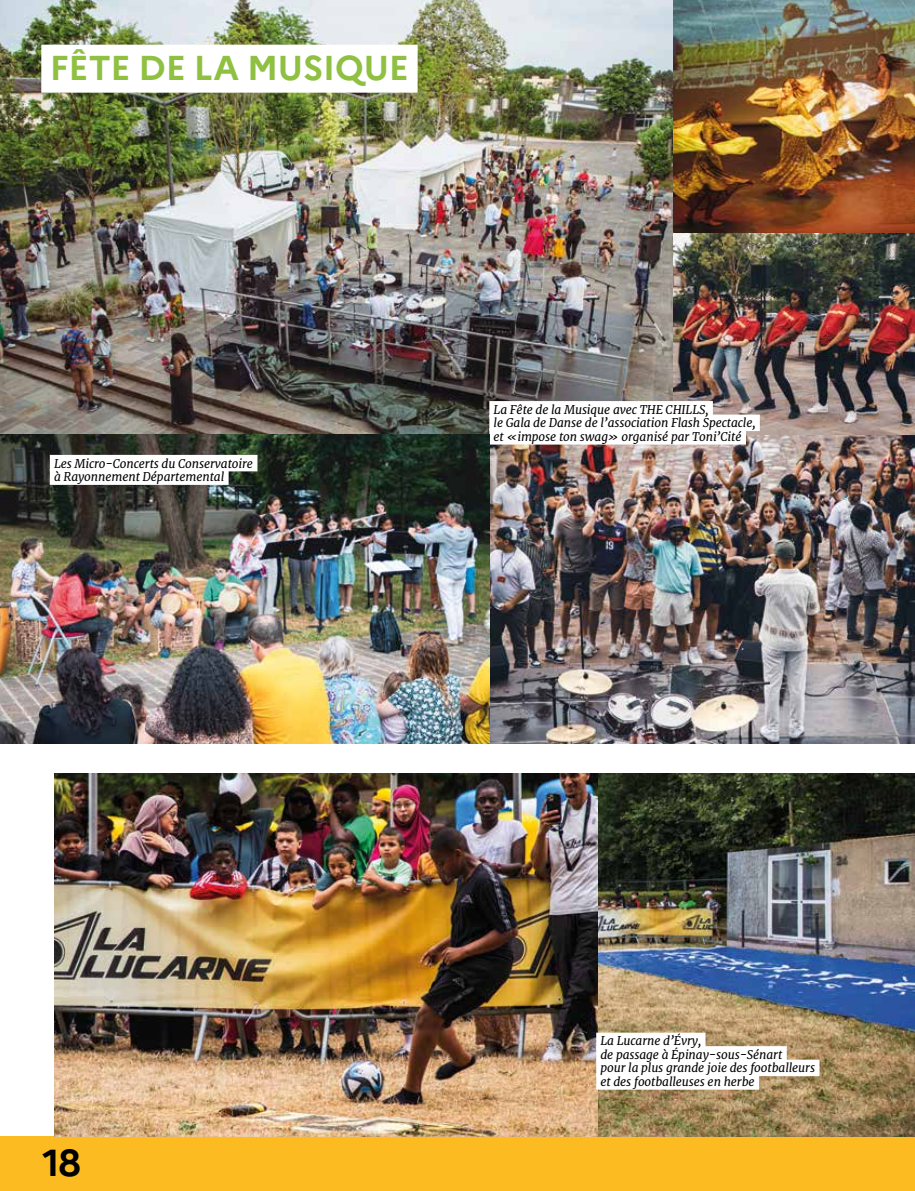
<style>
.page{position:relative;width:915px;height:1191px;background:#fff}
.page>*{position:absolute;margin:0;border:0;box-sizing:border-box;transform-origin:0 0}
.t1{font:700 37.5px "Marianne";color:#000}
.t2{font:700 34.5px "Marianne";letter-spacing:-.005em;color:#8fc041}
.t3{font:italic 12px/13.5px "Merriweather";letter-spacing:-.01em;color:#000}
</style>
<div class="page">
<div style="left:0;top:1137px;width:914px;height:54px;background:#fbbb21"></div>
<img style="left:0;top:0;width:673px;height:434px">
<img style="left:489px;top:434px;width:425px;height:310px">
<img style="left:54px;top:773px;width:860px;height:364px">
<img style="left:673px;top:0;width:241px;height:434px">
<div style="left:489px;top:401px;width:223px;height:16px;background:#fff"></div>
<div style="left:489px;top:414px;width:270px;height:17px;background:#fff"></div>
<div style="left:489px;top:428px;width:256px;height:16px;background:#fff"></div>
<img style="left:0;top:434px;width:489px;height:310px">
<div style="left:50px;top:455px;width:207px;height:16px;background:#fff"></div>
<div style="left:50px;top:468px;width:178px;height:17px;background:#fff"></div>
<div style="left:596px;top:1032px;width:109px;height:17px;background:#fff"></div>
<div style="left:596px;top:1046px;width:190px;height:16px;background:#fff"></div>
<div style="left:596px;top:1059px;width:223px;height:17px;background:#fff"></div>
<div style="left:596px;top:1073px;width:162px;height:16px;background:#fff"></div>
<div style="left:41px;top:45px;width:376px;height:48px;background:#fff"></div>
<h2 class="t2" style="left:50px;top:47px;width:360px">FÊTE DE LA MUSIQUE</h2>
<p class="t3" style="left:54px;top:456px;width:200px">Les Micro-Concerts du Conservatoire à Rayonnement Départemental</p>
<p class="t3" style="left:493px;top:403px;width:263px">La Fête de la Musique avec THE CHILLS,<br>le Gala de Danse de l’association Flash Spectacle, et «impose ton swag» organisé par Toni’Cité</p>
<h1 class="t1" style="left:43px;top:1139px;width:40px">18</h1>
<p class="t3" style="left:600px;top:1034px;width:216px">La Lucarne d’Évry,<br>de passage à Épinay-sous-Sénart<br>pour la plus grande joie des footballeurs et des footballeuses en herbe</p>
</div>
